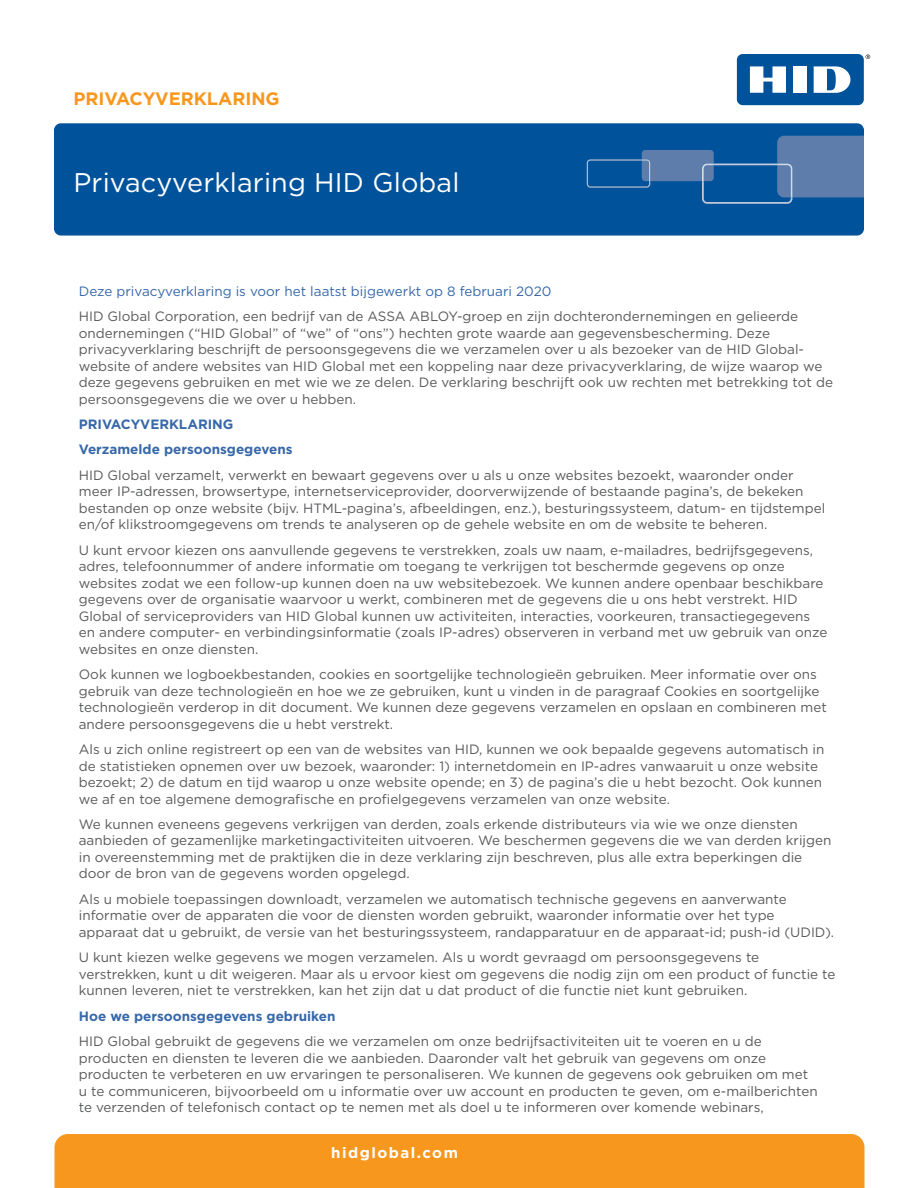
<style>
.page{position:relative;width:918px;height:1188px;background:#fff}
.page>*{position:absolute;margin:0;border:0;box-sizing:border-box;transform-origin:0 0}
.t1{font:27px "Gotham";letter-spacing:.005em;color:#fff}
.t2{font:700 18px "Gotham";color:#f8971d}
.t3{font:700 15px "Gotham";letter-spacing:.1em;color:#fff}
.Body{font:13.5px/16.5px "Gotham";color:#58595b}
.Body-2{font:700 13.5px "Gotham";color:#3768a9}
.Body-3{font:13.5px "Gotham";color:#3768a9}
</style>
<div class="page">
<div style="left:54px;top:123px;width:810px;height:113px;background:#00539b;border-radius:7px"></div>
<svg style="left:587px;top:136px;width:277px;height:68px"></svg>
<svg style="left:866px;top:54px;width:4px;height:5px"></svg>
<div style="left:737px;top:54px;width:127px;height:51px;background:#00539b;border-radius:6px"></div>
<div style="left:793px;top:66px;width:14px;height:27px;background:#fff"></div>
<svg style="left:750px;top:66px;width:36px;height:27px"></svg>
<svg style="left:814px;top:66px;width:36px;height:27px"></svg>
<div style="left:54px;top:1134px;width:810px;height:54px;background:#f8971d"></div>
<p class="t2" style="left:73px;top:87px;width:208px">PRIVACYVERKLARING</p>
<p class="t1" style="left:73px;top:165px;width:388px">Privacyverklaring HID Global</p>
<p class="Body-3" style="left:79px;top:282px;width:474px">Deze privacyverklaring is voor het laatst bijgewerkt op 8 februari 2020</p>
<p class="Body" style="left:79px;top:308px;width:756px">HID Global Corporation, een bedrijf van de ASSA ABLOY-groep en zijn dochterondernemingen en gelieerde ondernemingen (“HID Global” of “we” of “ons”) hechten grote waarde aan gegevensbescherming. Deze privacyverklaring beschrijft de persoonsgegevens die we verzamelen over u als bezoeker van de HID Global&shy;website of andere websites van HID Global met een koppeling naar deze privacyverklaring, de wijze waarop we deze gegevens gebruiken en met wie we ze delen. De verklaring beschrijft ook uw rechten met betrekking tot de persoonsgegevens die we over u hebben.</p>
<p class="Body-2" style="left:79px;top:415px;width:156px">PRIVACYVERKLARING</p>
<p class="Body-2" style="left:79px;top:441px;width:215px">Verzamelde persoonsgegevens</p>
<p class="Body" style="left:79px;top:467px;width:748px">HID Global verzamelt, verwerkt en bewaart gegevens over u als u onze websites bezoekt, waaronder onder meer IP-adressen, browsertype, internetserviceprovider, doorverwijzende of bestaande pagina’s, de bekeken bestanden op onze website (bijv. HTML-pagina’s, afbeeldingen, enz.), besturingssysteem, datum- en tijdstempel en/of klikstroomgegevens om trends te analyseren op de gehele website en om de website te beheren.</p>
<p class="Body" style="left:79px;top:541px;width:750px">U kunt ervoor kiezen ons aanvullende gegevens te verstrekken, zoals uw naam, e-mailadres, bedrijfsgegevens, adres, telefoonnummer of andere informatie om toegang te verkrijgen tot beschermde gegevens op onze websites zodat we een follow-up kunnen doen na uw websitebezoek. We kunnen andere openbaar beschikbare gegevens over de organisatie waarvoor u werkt, combineren met de gegevens die u ons hebt verstrekt. HID Global of serviceproviders van HID Global kunnen uw activiteiten, interacties, voorkeuren, transactiegegevens en andere computer- en verbindingsinformatie (zoals IP-adres) observeren in verband met uw gebruik van onze websites en onze diensten.</p>
<p class="Body" style="left:79px;top:666px;width:750px">Ook kunnen we logboekbestanden, cookies en soortgelijke technologieën gebruiken. Meer informatie over ons gebruik van deze technologieën en hoe we ze gebruiken, kunt u vinden in de paragraaf Cookies en soortgelijke technologieën verderop in dit document. We kunnen deze gegevens verzamelen en opslaan en combineren met andere persoonsgegevens die u hebt verstrekt.</p>
<p class="Body" style="left:79px;top:741px;width:747px">Als u zich online registreert op een van de websites van HID, kunnen we ook bepaalde gegevens automatisch in de statistieken opnemen over uw bezoek, waaronder: 1) internetdomein en IP-adres vanwaaruit u onze website bezoekt; 2) de datum en tijd waarop u onze website opende; en 3) de pagina’s die u hebt bezocht. Ook kunnen we af en toe algemene demografische en profielgegevens verzamelen van onze website.</p>
<p class="Body" style="left:79px;top:816px;width:754px">We kunnen eveneens gegevens verkrijgen van derden, zoals erkende distributeurs via wie we onze diensten aanbieden of gezamenlijke marketingactiviteiten uitvoeren. We beschermen gegevens die we van derden krijgen in overeenstemming met de praktijken die in deze verklaring zijn beschreven, plus alle extra beperkingen die door de bron van de gegevens worden opgelegd.</p>
<p class="Body" style="left:79px;top:891px;width:757px">Als u mobiele toepassingen downloadt, verzamelen we automatisch technische gegevens en aanverwante informatie over de apparaten die voor de diensten worden gebruikt, waaronder informatie over het type apparaat dat u gebruikt, de versie van het besturingssysteem, randapparatuur en de apparaat-id; push-id (UDID).</p>
<p class="Body" style="left:79px;top:949px;width:758px">U kunt kiezen welke gegevens we mogen verzamelen. Als u wordt gevraagd om persoonsgegevens te verstrekken, kunt u dit weigeren. Maar als u ervoor kiest om gegevens die nodig zijn om een product of functie te kunnen leveren, niet te verstrekken, kan het zijn dat u dat product of die functie niet kunt gebruiken.</p>
<p class="Body-2" style="left:79px;top:1007px;width:258px">Hoe we persoonsgegevens gebruiken</p>
<p class="Body" style="left:79px;top:1033px;width:740px">HID Global gebruikt de gegevens die we verzamelen om onze bedrijfsactiviteiten uit te voeren en u de producten en diensten te leveren die we aanbieden. Daaronder valt het gebruik van gegevens om onze producten te verbeteren en uw ervaringen te personaliseren. We kunnen de gegevens ook gebruiken om met u te communiceren, bijvoorbeeld om u informatie over uw account en producten te geven, om e-mailberichten te verzenden of telefonisch contact op te nemen met als doel u te informeren over komende webinars,</p>
<p class="t3" style="left:331px;top:1142px;width:128px">hidglobal.com</p>
</div>
